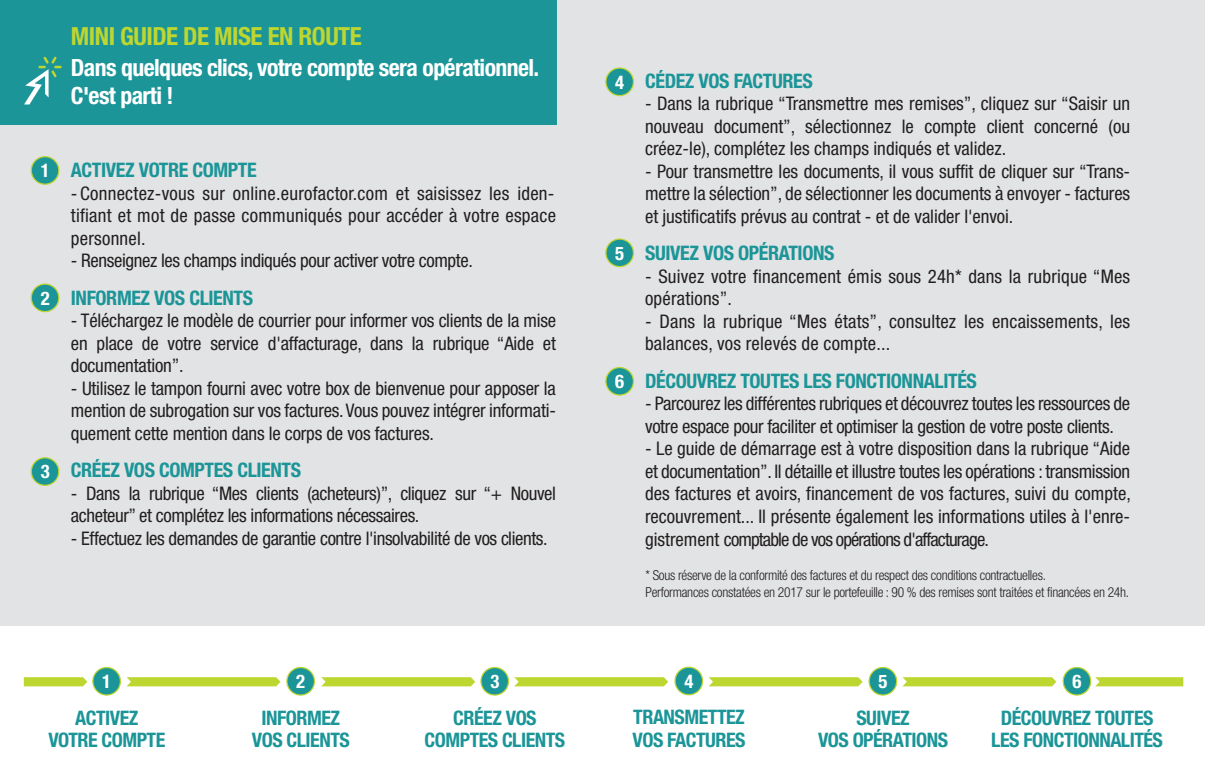
<style>
.page{position:relative;width:1205px;height:780px;background:#fff}
.page>*{position:absolute;margin:0;border:0;box-sizing:border-box;transform-origin:0 0}
.t1{font:700 condensed 25px "Helvetica Neue";letter-spacing:-.02em;color:#bed630}
.t2{font:700 condensed 23.75px/28.5px "Helvetica Neue";letter-spacing:-.025em;color:#fff}
.t3{font:700 condensed 20px/22.5px "Helvetica Neue";letter-spacing:-.025em;color:#1b9598;text-align:center}
.t4{font:condensed 18.75px/22.5px "Helvetica Neue";letter-spacing:-.01em;color:#231f20;text-align:justify}
.t5{font:condensed 18.75px/22.5px "Helvetica Neue";letter-spacing:.01em;color:#231f20}
.t6{font:700 condensed 18.75px "Helvetica Neue";color:#fff}
.t7{font:300 condensed 13.75px/16.5px "Helvetica Neue";letter-spacing:-.02em;color:#231f20}
</style>
<div class="page">
<div style="left:0;top:0;width:1205px;height:625px;background:#e1e3e4"></div>
<div style="left:0;top:0;width:556px;height:125px;background:#1b9598"></div>
<div style="left:31px;top:157px;width:28px;height:27px;background:#1b9598;border-radius:50%"></div>
<div style="left:31px;top:156px;width:28px;height:29px;border:1px solid #bed630;border-radius:50%"></div>
<div style="left:31px;top:284px;width:28px;height:27px;background:#1b9598;border-radius:50%"></div>
<div style="left:31px;top:283px;width:28px;height:29px;border:1px solid #bed630;border-radius:50%"></div>
<div style="left:31px;top:458px;width:28px;height:27px;background:#1b9598;border-radius:50%"></div>
<div style="left:31px;top:457px;width:28px;height:29px;border:1px solid #bed630;border-radius:50%"></div>
<div style="left:606px;top:68px;width:27px;height:28px;background:#1b9598;border-radius:50%"></div>
<div style="left:605px;top:67px;width:29px;height:29px;border:1px solid #bed630;border-radius:50%"></div>
<div style="left:606px;top:239px;width:27px;height:27px;background:#1b9598;border-radius:50%"></div>
<div style="left:605px;top:238px;width:29px;height:29px;border:1px solid #bed630;border-radius:50%"></div>
<div style="left:606px;top:367px;width:27px;height:28px;background:#1b9598;border-radius:50%"></div>
<div style="left:605px;top:367px;width:29px;height:28px;border:1px solid #bed630;border-radius:50%"></div>
<svg style="left:24px;top:57px;width:38px;height:47px"></svg>
<div style="left:93px;top:667px;width:27px;height:28px;background:#1b9598;border-radius:50%"></div>
<div style="left:92px;top:666px;width:29px;height:29px;border:1px solid #bed630;border-radius:50%"></div>
<div style="left:287px;top:667px;width:27px;height:28px;background:#1b9598;border-radius:50%"></div>
<div style="left:286px;top:666px;width:29px;height:29px;border:1px solid #bed630;border-radius:50%"></div>
<div style="left:481px;top:667px;width:27px;height:28px;background:#1b9598;border-radius:50%"></div>
<div style="left:480px;top:666px;width:29px;height:29px;border:1px solid #bed630;border-radius:50%"></div>
<div style="left:675px;top:667px;width:27px;height:27px;background:#1b9598;border-radius:50%"></div>
<div style="left:674px;top:666px;width:29px;height:29px;border:1px solid #bed630;border-radius:50%"></div>
<div style="left:869px;top:667px;width:27px;height:28px;background:#1b9598;border-radius:50%"></div>
<div style="left:868px;top:666px;width:29px;height:29px;border:1px solid #bed630;border-radius:50%"></div>
<div style="left:1063px;top:667px;width:27px;height:28px;background:#1b9598;border-radius:50%"></div>
<div style="left:1062px;top:666px;width:29px;height:29px;border:1px solid #bed630;border-radius:50%"></div>
<svg style="left:127px;top:677px;width:153px;height:9px"></svg>
<svg style="left:24px;top:677px;width:63px;height:9px"></svg>
<svg style="left:321px;top:677px;width:154px;height:9px"></svg>
<svg style="left:514px;top:677px;width:154px;height:9px"></svg>
<svg style="left:709px;top:677px;width:153px;height:9px"></svg>
<svg style="left:902px;top:677px;width:154px;height:9px"></svg>
<svg style="left:1095px;top:677px;width:88px;height:9px"></svg>
<p class="t6" style="left:41px;top:159px;width:11px">1</p>
<p class="t6" style="left:41px;top:286px;width:11px">2</p>
<p class="t6" style="left:41px;top:460px;width:11px">3</p>
<h1 class="t1" style="left:71px;top:21px;width:292px">MINI GUIDE DE MISE EN ROUTE</h1>
<p class="t2" style="left:71px;top:53px;width:470px">Dans quelques clics, votre compte sera opérationnel.<br>C'est parti !</p>
<p class="t3" style="left:71px;top:158px;width:187px">ACTIVEZ VOTRE COMPTE</p>
<p class="t4" style="left:71px;top:181px;width:487px">- Connectez-vous sur online.eurofactor.com et saisissez les iden&shy;tifiant et mot de passe communiqués pour accéder à votre espace personnel.</p>
<p class="t4" style="left:71px;top:249px;width:403px">- Renseignez les champs indiqués pour activer votre compte.</p>
<p class="t3" style="left:71px;top:286px;width:184px">INFORMEZ VOS CLIENTS</p>
<p class="t4" style="left:71px;top:309px;width:487px">- Téléchargez le modèle de courrier pour informer vos clients de la mise en place de votre service d'affacturage, dans la rubrique “Aide et documentation”.</p>
<p class="t4" style="left:71px;top:376px;width:487px">- Utilisez le tampon fourni avec votre box de bienvenue pour apposer la mention de subrogation sur vos factures. Vous pouvez intégrer informati&shy;quement cette mention dans le corps de vos factures.</p>
<p class="t3" style="left:71px;top:458px;width:232px">CRÉEZ VOS COMPTES CLIENTS</p>
<p class="t4" style="left:71px;top:481px;width:487px">- Dans la rubrique “Mes clients (acheteurs)”, cliquez sur “+ Nouvel acheteur” et complétez les informations nécessaires.</p>
<p class="t4" style="left:71px;top:526px;width:478px">- Effectuez les demandes de garantie contre l'insolvabilité de vos clients.</p>
<p class="t6" style="left:102px;top:670px;width:10px">1</p>
<p class="t6" style="left:296px;top:670px;width:10px">2</p>
<p class="t6" style="left:490px;top:670px;width:11px">3</p>
<p class="t3" style="left:48px;top:706px;width:118px">ACTIVEZ<br>VOTRE COMPTE</p>
<p class="t3" style="left:252px;top:706px;width:99px">INFORMEZ<br>VOS CLIENTS</p>
<p class="t3" style="left:425px;top:706px;width:142px">CRÉEZ VOS<br>COMPTES CLIENTS</p>
<p class="t6" style="left:615px;top:70px;width:11px">4</p>
<p class="t6" style="left:615px;top:241px;width:11px">5</p>
<p class="t6" style="left:615px;top:370px;width:11px">6</p>
<p class="t3" style="left:645px;top:69px;width:169px">CÉDEZ VOS FACTURES</p>
<p class="t4" style="left:645px;top:92px;width:486px">- Dans la rubrique “Transmettre mes remises”, cliquez sur “Saisir un nouveau document”, sélectionnez le compte client concerné (ou créez-le), complétez les champs indiqués et validez.</p>
<p class="t4" style="left:645px;top:160px;width:487px">- Pour transmettre les documents, il vous suffit de cliquer sur “Trans&shy;mettre la sélection”, de sélectionner les documents à envoyer - factures et justificatifs prévus au contrat - et de valider l'envoi.</p>
<p class="t3" style="left:645px;top:242px;width:191px">SUIVEZ VOS OPÉRATIONS</p>
<p class="t5" style="left:645px;top:265px;width:487px">- Suivez votre financement émis sous 24h* dans la rubrique “Mes opérations”.</p>
<p class="t5" style="left:645px;top:310px;width:486px">- Dans la rubrique “Mes états”, consultez les encaissements, les balances, vos relevés de compte...</p>
<p class="t3" style="left:645px;top:369px;width:333px">DÉCOUVREZ TOUTES LES FONCTIONNALITÉS</p>
<p class="t4" style="left:645px;top:392px;width:487px">- Parcourez les différentes rubriques et découvrez toutes les ressources de votre espace pour faciliter et optimiser la gestion de votre poste clients.</p>
<p class="t4" style="left:645px;top:437px;width:487px">- Le guide de démarrage est à votre disposition dans la rubrique “Aide et documentation”. Il détaille et illustre toutes les opérations : transmission des factures et avoirs, financement de vos factures, suivi du compte, recouvrement... Il présente également les informations utiles à l'enre&shy;gistrement comptable de vos opérations d'affacturage.</p>
<p class="t7" style="left:645px;top:567px;width:485px">* Sous réserve de la conformité des factures et du respect des conditions contractuelles.<br>Performances constatées en 2017 sur le portefeuille : 90 % des remises sont traitées et financées en 24h.</p>
<p class="t6" style="left:684px;top:669px;width:11px">4</p>
<p class="t3" style="left:632px;top:705px;width:115px;text-align:left">TRANSMETTEZ<br>VOS FACTURES</p>
<p class="t6" style="left:878px;top:670px;width:11px">5</p>
<p class="t3" style="left:818px;top:706px;width:132px">SUIVEZ<br>VOS OPÉRATIONS</p>
<p class="t6" style="left:1072px;top:670px;width:11px">6</p>
<p class="t3" style="left:991px;top:706px;width:173px">DÉCOUVREZ TOUTES<br>LES FONCTIONNALITÉS</p>
</div>
